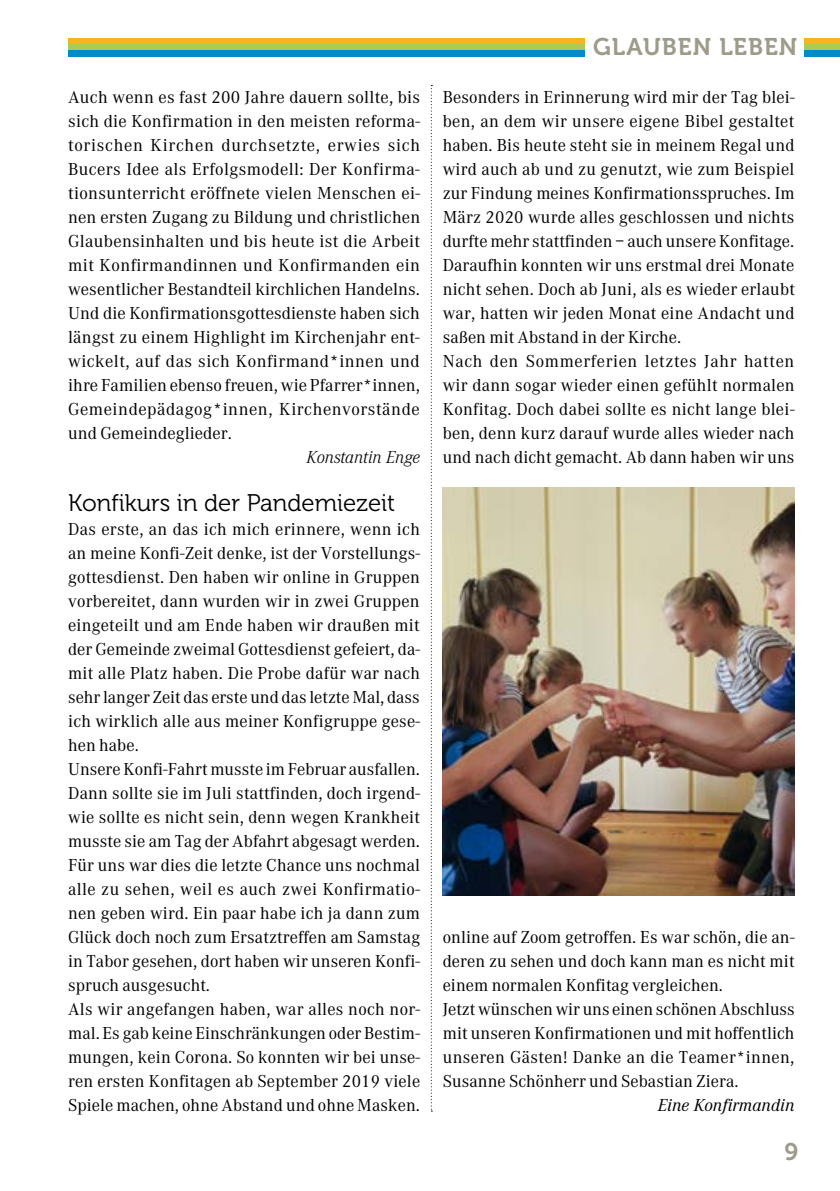
<style>
.page{position:relative;width:840px;height:1191px;background:#fff}
.page>*{position:absolute;margin:0;border:0;box-sizing:border-box;transform-origin:0 0}
.t1{font:24px "Museo 300";color:#000}
.t2{font:24px "Museo 700";letter-spacing:.04em;color:#9d9b8a}
.t3{font:18px/24px "Corporate A";letter-spacing:.01em;color:#000}
.t4{font:italic 18px "Corporate A";color:#000}
.t5{font:italic 300 18px "Corporate A";color:#000}
</style>
<div class="page">
<svg style="left:430px;top:85px;width:2px;height:1026px"></svg>
<img style="left:442px;top:487px;width:352px;height:408px">
<div style="left:68px;top:38px;width:516px;height:6px;background:#f8b322"></div>
<div style="left:68px;top:44px;width:516px;height:6px;background:#adca57"></div>
<div style="left:68px;top:50px;width:516px;height:6px;background:#008ac9"></div>
<div style="left:804px;top:38px;width:35px;height:6px;background:#f8b322"></div>
<div style="left:804px;top:44px;width:35px;height:6px;background:#adca57"></div>
<div style="left:804px;top:50px;width:35px;height:6px;background:#008ac9"></div>
<p class="t3" style="left:68px;top:85px;width:353px;text-align:justify">Auch wenn es fast 200 Jahre dauern sollte, bis sich die Konfirmation in den meisten reforma&shy;torischen Kirchen durchsetzte, erwies sich Bucers Idee als Erfolgsmodell: Der Konfirma&shy;tionsunterricht eröffnete vielen Menschen ei&shy;nen ersten Zugang zu Bildung und christlichen Glaubensinhalten und bis heute ist die Arbeit mit Konfirmandinnen und Konfirmanden ein wesentlicher Bestandteil kirchlichen Handelns.<br>Und die Konfirmationsgottesdienste haben sich längst zu einem Highlight im Kirchenjahr ent&shy;wickelt, auf das sich Konfirmand*innen und ihre Familien ebenso freuen, wie Pfarrer*innen, Gemeindepädagog*innen, Kirchenvorstände und Gemeindeglieder.</p>
<p class="t5" style="left:306px;top:444px;width:115px">Konstantin Enge</p>
<h1 class="t1" style="left:68px;top:490px;width:328px">Konfikurs in der Pandemiezeit</h1>
<p class="t3" style="left:68px;top:517px;width:353px">Das erste, an das ich mich erinnere, wenn ich an meine Konfi-Zeit denke, ist der Vorstellungs&shy;gottesdienst. Den haben wir online in Gruppen vorbereitet, dann wurden wir in zwei Gruppen eingeteilt und am Ende haben wir draußen mit der Gemeinde zweimal Gottesdienst gefeiert, da&shy;mit alle Platz haben. Die Probe dafür war nach sehr langer Zeit das erste und das letzte Mal, dass ich wirklich alle aus meiner Konfigruppe gese&shy;hen habe.<br>Unsere Konfi-Fahrt musste im Februar ausfallen.<br>Dann sollte sie im Juli stattfinden, doch irgend&shy;wie sollte es nicht sein, denn wegen Krankheit musste sie am Tag der Abfahrt abgesagt werden.<br>Für uns war dies die letzte Chance uns nochmal alle zu sehen, weil es auch zwei Konfirmatio&shy;nen geben wird. Ein paar habe ich ja dann zum Glück doch noch zum Ersatztreffen am Samstag in Tabor gesehen, dort haben wir unseren Konfi&shy;spruch ausgesucht.<br>Als wir angefangen haben, war alles noch nor&shy;mal. Es gab keine Einschränkungen oder Bestim&shy;mungen, kein Corona. So konnten wir bei unse&shy;ren ersten Konfitagen ab September 2019 viele Spiele machen, ohne Abstand und ohne Masken.</p>
<h1 class="t2" style="left:592px;top:34px;width:206px">GLAUBEN LEBEN</h1>
<p class="t3" style="left:442px;top:85px;width:353px">Besonders in Erinnerung wird mir der Tag blei&shy;ben, an dem wir unsere eigene Bibel gestaltet haben. Bis heute steht sie in meinem Regal und wird auch ab und zu genutzt, wie zum Beispiel zur Findung meines Konfirmationsspruches. Im März 2020 wurde alles geschlossen und nichts durfte mehr stattfinden – auch unsere Konfitage.<br>Daraufhin konnten wir uns erstmal drei Monate nicht sehen. Doch ab Juni, als es wieder erlaubt war, hatten wir jeden Monat eine Andacht und saßen mit Abstand in der Kirche.<br>Nach den Sommerferien letztes Jahr hatten wir dann sogar wieder einen gefühlt normalen Konfitag. Doch dabei sollte es nicht lange blei&shy;ben, denn kurz darauf wurde alles wieder nach und nach dicht gemacht. Ab dann haben wir uns</p>
<p class="t3" style="left:442px;top:925px;width:353px">online auf Zoom getroffen. Es war schön, die an&shy;deren zu sehen und doch kann man es nicht mit einem normalen Konfitag vergleichen.<br>Jetzt wünschen wir uns einen schönen Abschluss mit unseren Konfirmationen und mit hoffentlich unseren Gästen! Danke an die Teamer*innen, Susanne Schönherr und Sebastian Ziera.</p>
<p class="t4" style="left:657px;top:1095px;width:138px">Eine Konfirmandin</p>
<h1 class="t2" style="left:784px;top:1138px;width:15px">9</h1>
</div>
